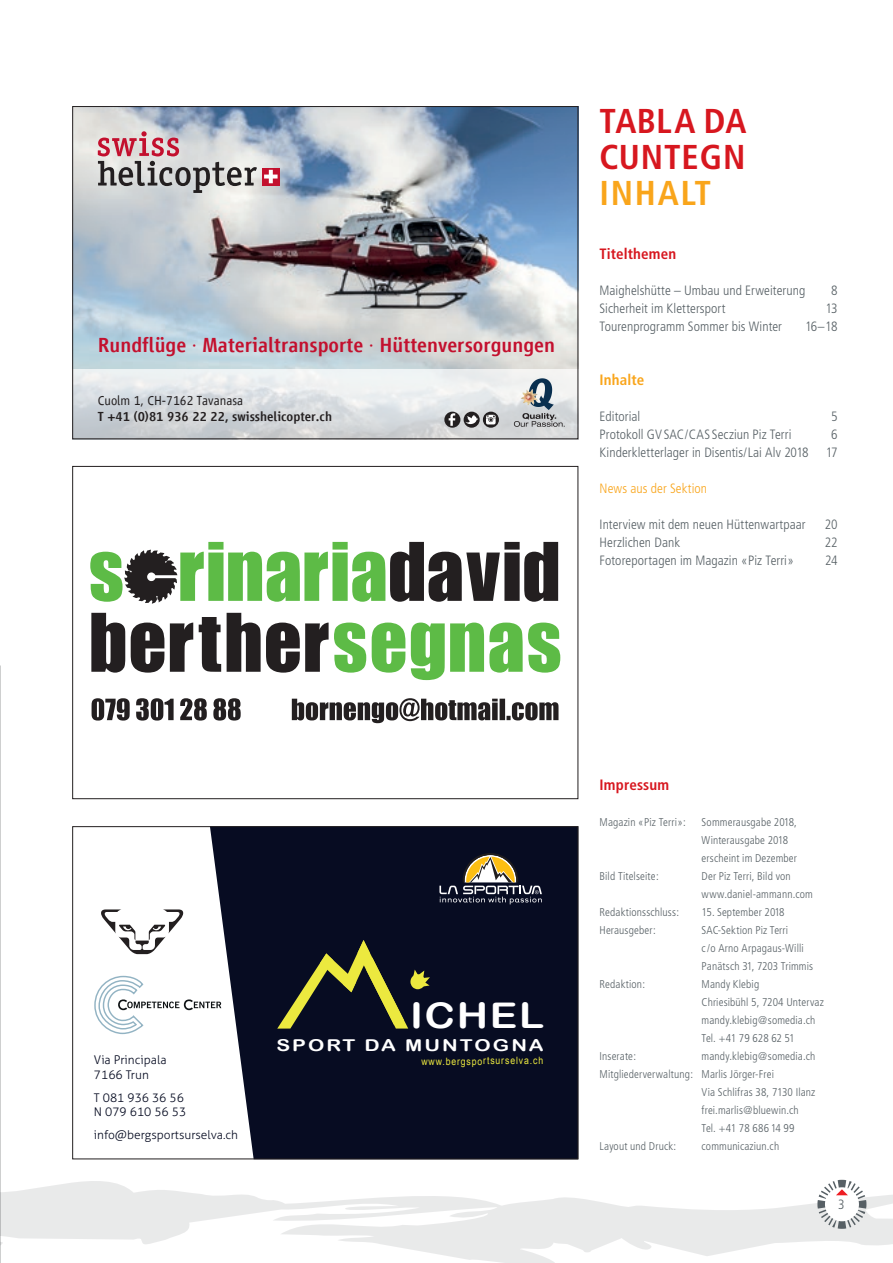
<style>
.page{position:relative;width:893px;height:1263px;background:#fff}
.page>*{position:absolute;margin:0;border:0;box-sizing:border-box;transform-origin:0 0}
.t1{font:35.4px "Arial Rounded MT Bold";letter-spacing:.04em;color:#fff;scale:1.17 1}
.t2{font:700 condensed 34.5px/36px "Frutiger";letter-spacing:.025em;color:#d7171f}
.t3{font:700 condensed 34.5px "Frutiger";letter-spacing:.05em;color:#f9a51b}
.t4{font:500 21px "Vialog LT Com";color:#c3102e}
.t5{font:16.35px "Arial Rounded MT Bold";letter-spacing:.1em;color:#fff;scale:1.26 1}
.t6{font:700 condensed 15px "Frutiger";letter-spacing:.01em;color:#d7171f}
.t7{font:700 condensed 15px "Frutiger";letter-spacing:.01em;color:#f9a51b}
.t8{font:300 condensed 13.5px "Frutiger";letter-spacing:.005em;color:#576065}
.t9{font:500 13.5px "Vialog LT Com";color:#231f20}
.t10{font:300 13.5px "Vialog LT Com";color:#231f20}
.t11{font:300 condensed 13.5px "Frutiger";letter-spacing:.005em;color:#f9a51b}
.t12{font:300 12px/14.4px "Aller";color:#070c22}
.t13{font:300 condensed 11.25px/18px "Frutiger";letter-spacing:.01em;color:#576065}
.t14{font:10.2px "Arial";letter-spacing:.095em;color:#ece93f;scale:.86 1}
.s1{font-family:"Frutiger LT Std";font-weight:300;font-stretch:condensed}
</style>
<div class="page">
<img style="left:0;top:665px;width:1px;height:370px">
<img style="left:74px;top:108px;width:502px;height:261px">
<svg style="left:74px;top:369px;width:502px;height:68px"></svg>
<div style="left:262px;top:168px;width:18px;height:17px;background:#c3102e"></div>
<svg style="left:264px;top:170px;width:14px;height:13px"></svg>
<svg style="left:98px;top:131px;width:159px;height:62px;background:#beb2b4"></svg>
<svg style="left:514px;top:378px;width:51px;height:49px"></svg>
<img style="left:521px;top:389px;width:17px;height:16px">
<svg style="left:483px;top:412px;width:16px;height:16px"></svg>
<svg style="left:486px;top:415px;width:10px;height:9px"></svg>
<svg style="left:444px;top:412px;width:16px;height:16px"></svg>
<svg style="left:464px;top:412px;width:16px;height:16px"></svg>
<svg style="left:449px;top:413px;width:6px;height:13px"></svg>
<svg style="left:465px;top:415px;width:13px;height:9px"></svg>
<div style="left:210px;top:828px;width:366px;height:329px;background:#070c22"></div>
<svg style="left:277px;top:940px;width:153px;height:88px;background:#353827"></svg>
<svg style="left:94px;top:975px;width:127px;height:59px"></svg>
<svg style="left:101px;top:909px;width:83px;height:45px"></svg>
<svg style="left:439px;top:853px;width:103px;height:51px;background:#4d4b4a"></svg>
<svg style="left:91px;top:613px;width:34px;height:60px"></svg>
<svg style="left:131px;top:622px;width:33px;height:51px"></svg>
<svg style="left:170px;top:622px;width:23px;height:50px"></svg>
<svg style="left:199px;top:617px;width:22px;height:55px"></svg>
<svg style="left:227px;top:613px;width:139px;height:60px"></svg>
<svg style="left:372px;top:622px;width:33px;height:51px"></svg>
<svg style="left:411px;top:622px;width:149px;height:58px"></svg>
<svg style="left:90px;top:542px;width:468px;height:62px"></svg>
<svg style="left:92px;top:698px;width:466px;height:25px"></svg>
<svg style="left:0;top:1165px;width:893px;height:98px"></svg>
<svg style="left:813px;top:1175px;width:58px;height:58px"></svg>
<h3 class="t4" style="left:98px;top:334px;width:459px">Rundflüge <span class="s1">·</span> Materialtransporte <span class="s1">·</span> Hüttenversorgungen</h3>
<p class="t10" style="left:98px;top:393px;width:147px">Cuolm 1, CH-7162 Tavanasa</p>
<p class="t9" style="left:98px;top:409px;width:236px">T +41 (0)81 936 22 22, swisshelicopter.ch</p>
<h2 class="t2" style="left:600px;top:103px;width:149px">TABLA DA<br>CUNTEGN</h2>
<h2 class="t3" style="left:600px;top:173px;width:113px">INHALT</h2>
<h3 class="t6" style="left:600px;top:245px;width:78px">Titelthemen</h3>
<p class="t8" style="left:600px;top:283px;width:207px">Maighelshütte – Umbau und Erweiterung</p>
<p class="t8" style="left:831px;top:283px;width:8px">8</p>
<p class="t8" style="left:600px;top:301px;width:127px">Sicherheit im Klettersport</p>
<p class="t8" style="left:825px;top:301px;width:14px">13</p>
<p class="t8" style="left:600px;top:319px;width:184px">Tourenprogramm Sommer bis Winter</p>
<p class="t8" style="left:805px;top:319px;width:34px">16–18</p>
<h3 class="t7" style="left:600px;top:371px;width:46px">Inhalte</h3>
<p class="t8" style="left:600px;top:409px;width:42px">Editorial</p>
<p class="t8" style="left:831px;top:409px;width:8px">5</p>
<p class="t8" style="left:600px;top:427px;width:193px">Protokoll GVSAC/CAS Secziun Piz Terri</p>
<p class="t8" style="left:831px;top:427px;width:8px">6</p>
<p class="t8" style="left:600px;top:445px;width:211px">Kinderkletterlager in Disentis/Lai Alv 2018</p>
<p class="t8" style="left:826px;top:445px;width:13px">17</p>
<p class="t11" style="left:600px;top:481px;width:109px">News aus der Sektion</p>
<p class="t8" style="left:600px;top:517px;width:208px">Interview mit dem neuen Hüttenwartpaar</p>
<p class="t8" style="left:825px;top:517px;width:14px">20</p>
<p class="t8" style="left:600px;top:535px;width:82px">Herzlichen Dank</p>
<p class="t8" style="left:825px;top:535px;width:14px">22</p>
<p class="t8" style="left:600px;top:553px;width:196px">Fotoreportagen im Magazin «Piz Terri»</p>
<p class="t8" style="left:825px;top:553px;width:14px">24</p>
<p class="t12" style="left:94px;top:1053px;width:74px">Via Principala<br>7166 Trun</p>
<p class="t12" style="left:94px;top:1090px;width:94px">T 081 936 36 56<br>N 079 610 56 53</p>
<p class="t12" style="left:94px;top:1128px;width:146px">info@bergsportsurselva.ch</p>
<h1 class="t1" style="left:410px;top:994px;width:116px">ICHEL</h1>
<h3 class="t5" style="left:276px;top:1035px;width:214px">SPORT DA MUNTOGNA</h3>
<p class="t14" style="left:421px;top:1054px;width:143px">www.bergsportsurselva.ch</p>
<h3 class="t6" style="left:600px;top:776px;width:71px">Impressum</h3>
<p class="t13" style="left:600px;top:813px;width:88px">Magazin «Piz Terri»:</p>
<p class="t13" style="left:702px;top:813px;width:97px">Sommerausgabe 2018,<br>Winterausgabe 2018 erscheint im Dezember</p>
<p class="t13" style="left:600px;top:867px;width:61px">Bild Titelseite:</p>
<p class="t13" style="left:702px;top:867px;width:113px">Der Piz Terri, Bild von www.daniel-ammann.com</p>
<p class="t13" style="left:600px;top:903px;width:81px">Redaktionsschluss:</p>
<p class="t13" style="left:702px;top:903px;width:84px">15. September 2018</p>
<p class="t13" style="left:600px;top:921px;width:58px">Herausgeber:</p>
<p class="t13" style="left:702px;top:921px;width:113px">SAC-Sektion Piz Terri<br>c/o Arno Arpagaus-Willi<br>Panätsch 31, 7203 Trimmis</p>
<p class="t13" style="left:600px;top:975px;width:47px">Redaktion:</p>
<p class="t13" style="left:702px;top:975px;width:124px">Mandy Klebig<br>Chriesibühl 5, 7204 Untervaz mandy.klebig@somedia.ch<br>Tel. +41 79 628 62 51</p>
<p class="t13" style="left:600px;top:1047px;width:38px">Inserate:</p>
<p class="t13" style="left:702px;top:1047px;width:115px">mandy.klebig@somedia.ch</p>
<p class="t13" style="left:600px;top:1065px;width:176px">Mitgliederverwaltung: Marlis Jörger-Frei</p>
<p class="t13" style="left:702px;top:1083px;width:115px">Via Schlifras 38, 7130 Ilanz</p>
<p class="t13" style="left:702px;top:1101px;width:99px">frei.marlis@bluewin.ch</p>
<p class="t13" style="left:702px;top:1119px;width:94px">Tel. +41 78 686 14 99</p>
<p class="t13" style="left:600px;top:1137px;width:78px">Layout und Druck:</p>
<p class="t13" style="left:702px;top:1137px;width:79px">communicaziun.ch</p>
<p class="t8" style="left:838px;top:1197px;width:8px">3</p>
</div>
